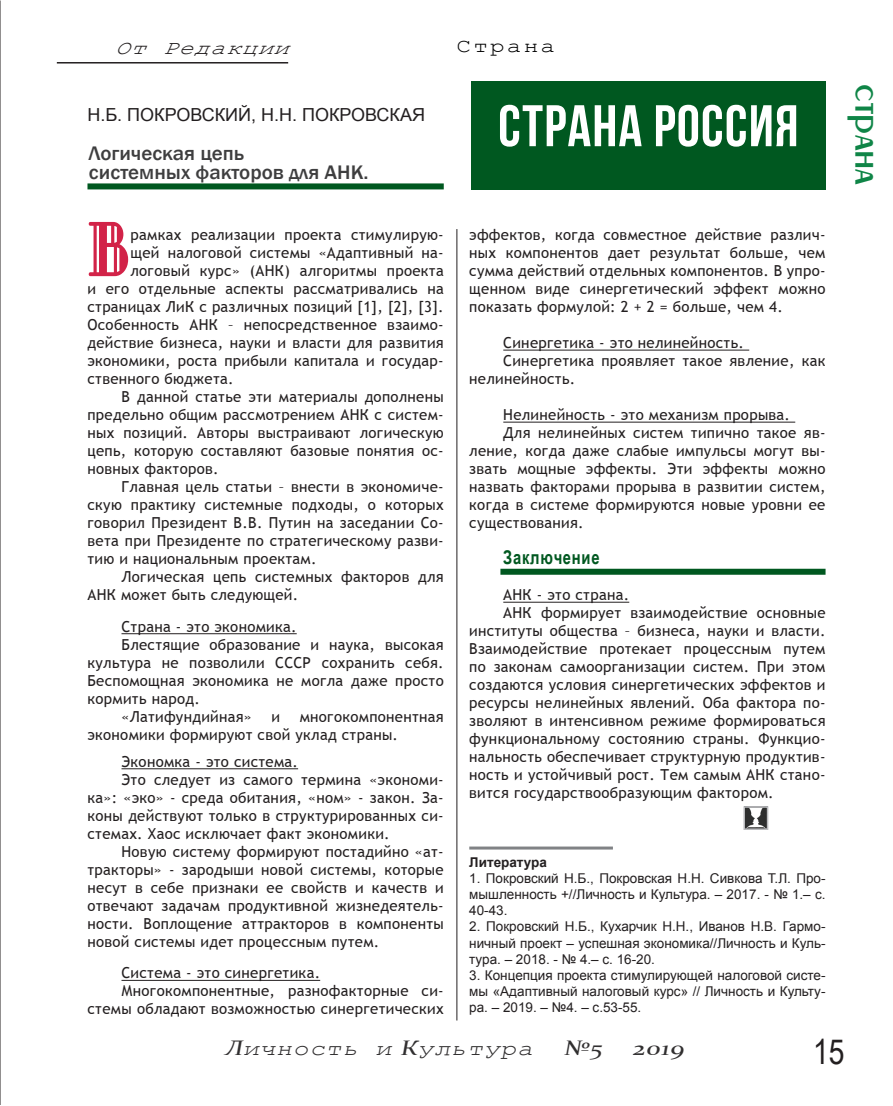
<style>
.page{position:relative;width:893px;height:1106px;background:#fff}
.page>*{position:absolute;margin:0;border:0;box-sizing:border-box;transform-origin:0 0}
.t1{font:500 63.75px "Castileo";color:#d22348;scale:.81 1}
.t2{font:58.5px "Bebas Neue Cyrillic";letter-spacing:.02em;color:#fff}
.t3{font:42px "Peignot cyr";color:#0f8547}
.t4{font:34.5px "Arial Narrow";color:#231f20}
.t5{font:italic 21px "Courier New";color:#312f30;scale:1.25 1}
.t6{font:500 20.1px "Franklin Gothic";color:#3e3e3f;scale:1.04 1}
.t7{font:italic 19.5px "Courier New";color:#231f20;scale:1.25 1}
.t8{font:19.5px "Courier New";letter-spacing:.09em;color:#000;scale:1.25 1}
.t9{font:700 18.9px "Arial Narrow";letter-spacing:.04em;color:#005820;scale:.95 1}
.t10{font:18px "Arial";color:#231f20}
.t11{font:15.15px/18px "Trebuchet MS";letter-spacing:.02em;color:#231f20;text-align:justify}
.t12{font:13.5px/16.2px "Arial";color:#231f20;text-align:justify}
.t13{font:700 13.5px "Arial";color:#231f20}
.s1{font-family:"Constantia"}
</style>
<div class="page">
<hr style="left:121px;top:633px;width:176px;height:1px;background:#231f20">
<hr style="left:121px;top:768px;width:177px;height:1px;background:#231f20">
<hr style="left:121px;top:979px;width:199px;height:1px;background:#231f20">
<hr style="left:503px;top:349px;width:246px;height:1px;background:#231f20">
<hr style="left:503px;top:421px;width:292px;height:1px;background:#231f20">
<hr style="left:503px;top:601px;width:126px;height:1px;background:#231f20">
<hr style="left:469px;top:846px;width:144px;height:3px;background:#808285">
<div style="left:471px;top:81px;width:354px;height:108px;background:#005820"></div>
<div style="left:87px;top:183px;width:357px;height:6px;background:#005820"></div>
<hr style="left:456px;top:229px;width:1px;height:791px;background:#231f20">
<div style="left:500px;top:569px;width:325px;height:6px;background:#005820"></div>
<img style="left:747px;top:810px;width:18px;height:16px">
<div style="left:744px;top:807px;width:24px;height:22px;border:2px solid #4b4c4d"></div>
<div style="left:743px;top:806px;width:25px;height:24px;border:2px solid #bcbdc0"></div>
<hr style="left:57px;top:62px;width:231px;height:1px;background:#231f20">
<hr style="left:0;top:1px;width:1px;height:1104px;background:#231f20">
<p class="t7" style="left:115px;top:34px;width:143px">От Редакции</p>
<p class="t8" style="left:456px;top:34px;width:80px">Страна</p>
<p class="t10" style="left:87px;top:103px;width:339px">Н.Б. ПОКРОВСКИЙ, Н.Н. ПОКРОВСКАЯ</p>
<p class="t6" style="left:89px;top:140px;width:151px">Логическая цепь</p>
<p class="t6" style="left:89px;top:160px;width:270px">системных факторов для АНК.</p>
<p class="t1" style="left:87px;top:203px;width:53px">В</p>
<p class="t11" style="left:131px;top:226px;width:315px">рамках реализации проекта стимулирую-</p>
<p class="t11" style="left:131px;top:244px;width:315px">щей налоговой системы «Адаптивный на-</p>
<p class="t11" style="left:131px;top:262px;width:315px">логовый курс» (АНК) алгоритмы проекта</p>
<p class="t11" style="left:87px;top:280px;width:358px">и его отдельные аспекты рассматривались на</p>
<p class="t11" style="left:87px;top:298px;width:358px">страницах ЛиК с различных позиций [1], [2], [3].</p>
<p class="t11" style="left:87px;top:316px;width:358px">Особенность АНК – непосредственное взаимо-</p>
<p class="t11" style="left:87px;top:334px;width:358px">действие бизнеса, науки и власти для развития</p>
<p class="t11" style="left:87px;top:352px;width:358px">экономики, роста прибыли капитала и государ-</p>
<p class="t11" style="left:87px;top:370px;width:148px">ственного бюджета.</p>
<p class="t11" style="left:87px;top:388px;width:358px;text-indent:34px">В данной статье эти материалы дополнены предельно общим рассмотрением АНК с систем&shy;ных позиций. Авторы выстраивают логическую цепь, которую составляют базовые понятия ос&shy;новных факторов.</p>
<p class="t11" style="left:87px;top:478px;width:358px;text-indent:34px">Главная цель статьи – внести в экономиче&shy;скую практику системные подходы, о которых говорил Президент В.В. Путин на заседании Со&shy;вета при Президенте по стратегическому разви&shy;тию и национальным проектам.</p>
<p class="t11" style="left:87px;top:568px;width:358px;text-indent:34px">Логическая цепь системных факторов для<br>АНК может быть следующей.</p>
<p class="t11" style="left:121px;top:617px;width:177px">Страна - это экономика.</p>
<p class="t11" style="left:87px;top:635px;width:358px;text-indent:34px">Блестящие образование и наука, высокая культура не позволили СССР сохранить себя.<br>Беспомощная экономика не могла даже просто кормить народ.</p>
<p class="t11" style="left:121px;top:707px;width:132px">«Латифундийная»</p>
<p class="t11" style="left:271px;top:707px;width:10px">и</p>
<p class="t11" style="left:87px;top:707px;width:358px;text-indent:212px">многокомпонентная экономики формируют свой уклад страны.</p>
<p class="t11" style="left:121px;top:752px;width:178px">Экономка - это система.</p>
<p class="t11" style="left:87px;top:770px;width:358px;text-indent:34px">Это следует из самого термина «экономи&shy;ка»: «эко» - среда обитания, «ном» - закон. За&shy;коны действуют только в структурированных си&shy;стемах. Хаос исключает факт экономики.</p>
<p class="t11" style="left:87px;top:842px;width:358px;text-indent:34px">Новую систему формируют постадийно «ат&shy;тракторы» - зародыши новой системы, которые несут в себе признаки ее свойств и качеств и отвечают задачам продуктивной жизнедеятель&shy;ности. Воплощение аттракторов в компоненты новой системы идет процессным путем.</p>
<p class="t11" style="left:121px;top:964px;width:200px">Система - это синергетика.</p>
<p class="t11" style="left:87px;top:982px;width:358px;text-align:right">Многокомпонентные, разнофакторные си&shy;стемы обладают возможностью синергетических</p>
<p class="t2" style="left:498px;top:94px;width:302px">страна россия</p>
<p class="t11" style="left:469px;top:226px;width:358px">эффектов, когда совместное действие различ&shy;ных компонентов дает результат больше, чем сумма действий отдельных компонентов. В упро&shy;щенном виде синергетический эффект можно показать формулой: 2 + 2 = больше, чем 4.</p>
<p class="t11" style="left:503px;top:334px;width:242px">Синергетика - это нелинейность.</p>
<p class="t11" style="left:469px;top:352px;width:358px;text-indent:34px">Синергетика проявляет такое явление, как нелинейность.</p>
<p class="t11" style="left:503px;top:406px;width:288px">Нелинейность - это механизм прорыва.</p>
<p class="t11" style="left:469px;top:424px;width:358px;text-indent:34px">Для нелинейных систем типично такое яв&shy;ление, когда даже слабые импульсы могут вы&shy;звать мощные эффекты. Эти эффекты можно назвать факторами прорыва в развитии систем, когда в системе формируются новые уровни ее существования.</p>
<p class="t9" style="left:503px;top:543px;width:103px">Заключение</p>
<p class="t11" style="left:503px;top:586px;width:127px">АНК - это страна.</p>
<p class="t11" style="left:469px;top:604px;width:358px;text-indent:34px">АНК формирует взаимодействие основные институты общества – бизнеса, науки и власти.<br>Взаимодействие протекает процессным путем по законам самоорганизации систем. При этом создаются условия синергетических эффектов и ресурсы нелинейных явлений. Оба фактора по&shy;зволяют в интенсивном режиме формироваться функциональному состоянию страны. Функцио&shy;нальность обеспечивает структурную продуктив&shy;ность и устойчивый рост. Тем самым АНК стано&shy;вится государствообразующим фактором.</p>
<p class="t13" style="left:469px;top:852px;width:79px">Литература</p>
<p class="t12" style="left:469px;top:870px;width:358px">1. Покровский Н.Б., Покровская Н.Н. Сивкова Т.Л. Про&shy;мышленность +//Личность и Культура. – 2017. - № 1.– с.<br>40-43.</p>
<p class="t12" style="left:469px;top:918px;width:358px">2. Покровский Н.Б., Кухарчик Н.Н., Иванов Н.В. Гармо&shy;ничный проект – успешная экономика//Личность и Куль&shy;тура. – 2018. - № 4.– с. 16-20.</p>
<p class="t12" style="left:469px;top:967px;width:358px">3. Концепция проекта стимулирующей налоговой систе&shy;мы «Адаптивный налоговый курс» // Личность и Культу&shy;ра. – 2019. – №4. – с.53-55.</p>
<p class="t3" style="left:889px;top:85px;width:103px;rotate:90deg">страна</p>
<h3 class="t5" style="left:224px;top:1035px;width:373px"><span class="s1">Л</span>ичность и <span class="s1">К</span>ультура <span class="s1">№5 2019</span></h3>
<p class="t4" style="left:813px;top:1026px;width:33px">15</p>
</div>
